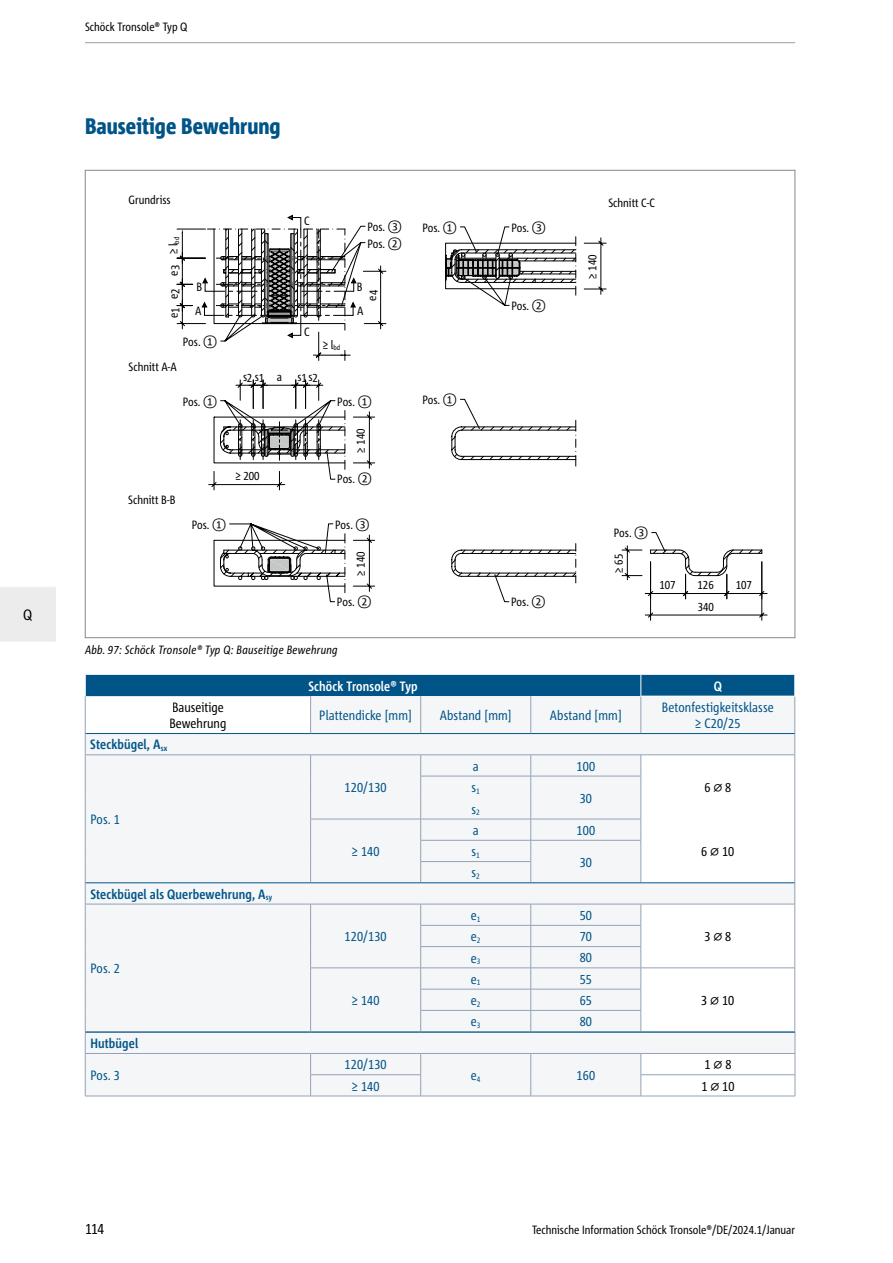
<style>
.page{position:relative;width:893px;height:1263px;background:#fff}
.page>*{position:absolute;margin:0;border:0;box-sizing:border-box;transform-origin:0 0}
.t1{font:800 condensed 22.5px "Corpid Schoeck";color:#005487}
.t2{font:condensed 15px "Corpid Schoeck";color:#000}
.t3{font:condensed 13.5px/16.5px "Corpid Schoeck";letter-spacing:.01em;color:#005487;text-align:center}
.t4{font:700 condensed 13.5px "Corpid Schoeck";letter-spacing:.01em;color:#005487}
.t5{font:condensed 13.5px/16.5px "Corpid Schoeck";color:#000}
.t6{font:700 condensed 13.5px "Corpid Schoeck";letter-spacing:.01em;color:#fff}
.t7{font:condensed 12px "Corpid Schoeck";color:#000}
.t8{font:italic condensed 12px "Corpid Schoeck";letter-spacing:.02em;color:#000}
</style>
<div class="page">
<hr style="left:85px;top:42px;width:710px;height:1px;background:#9c9d9d">
<div style="left:0;top:587px;width:55px;height:55px;background:#ececed"></div>
<svg style="left:621px;top:532px;width:147px;height:89px"></svg>
<svg style="left:176px;top:214px;width:401px;height:388px"></svg>
<div style="left:641px;top:696px;width:154px;height:37px;background:#f5f6f8"></div>
<hr style="left:794px;top:696px;width:1px;height:37px;background:#93a2b6">
<hr style="left:85px;top:696px;width:1px;height:37px;background:#93a2b6">
<hr style="left:310px;top:696px;width:1px;height:37px;background:#93a2b6">
<hr style="left:420px;top:696px;width:1px;height:37px;background:#93a2b6">
<hr style="left:530px;top:696px;width:1px;height:37px;background:#93a2b6">
<hr style="left:641px;top:696px;width:1px;height:37px;background:#93a2b6">
<hr style="left:641px;top:696px;width:154px;height:1px;background:#fff">
<div style="left:85px;top:675px;width:710px;height:21px;background:#005487"></div>
<hr style="left:641px;top:733px;width:154px;height:1px;background:#005487">
<hr style="left:641px;top:754px;width:154px;height:1px;background:#93a2b6">
<hr style="left:641px;top:967px;width:154px;height:1px;background:#93a2b6">
<hr style="left:641px;top:1031px;width:154px;height:1px;background:#93a2b6">
<hr style="left:641px;top:882px;width:154px;height:1px;background:#005487">
<hr style="left:641px;top:904px;width:154px;height:1px;background:#93a2b6">
<svg style="left:642px;top:1052px;width:152px;height:44px"></svg>
<hr style="left:85px;top:1096px;width:226px;height:1px;background:#93a2b6">
<hr style="left:421px;top:1096px;width:110px;height:1px;background:#93a2b6">
<hr style="left:531px;top:1096px;width:110px;height:1px;background:#93a2b6">
<hr style="left:641px;top:1074px;width:154px;height:1px;background:#93a2b6">
<hr style="left:641px;top:1096px;width:154px;height:1px;background:#93a2b6">
<hr style="left:311px;top:1096px;width:110px;height:1px;background:#93a2b6">
<svg style="left:794px;top:733px;width:2px;height:363px"></svg>
<hr style="left:641px;top:1032px;width:154px;height:1px;background:#005487">
<div style="left:85px;top:733px;width:557px;height:363px;background:#f5f6f8"></div>
<hr style="left:311px;top:1053px;width:110px;height:1px;background:#93a2b6">
<hr style="left:641px;top:1053px;width:154px;height:1px;background:#93a2b6">
<p class="t2" style="left:23px;top:606px;width:11px">Q</p>
<p class="t7" style="left:85px;top:19px;width:104px">Schöck Tronsole® Typ Q</p>
<h1 class="t1" style="left:85px;top:112px;width:197px">Bauseitige Bewehrung</h1>
<p class="t7" style="left:129px;top:192px;width:44px">Grundriss</p>
<p class="t7" style="left:166px;top:254px;width:19px;rotate:-90deg">≥ l<sub>bd</sub></p>
<p class="t7" style="left:167px;top:275px;width:12px;rotate:-90deg">e3</p>
<p class="t7" style="left:167px;top:299px;width:12px;rotate:-90deg">e2</p>
<p class="t7" style="left:167px;top:318px;width:12px;rotate:-90deg">e1</p>
<p class="t7" style="left:196px;top:279px;width:7px">B</p>
<p class="t7" style="left:195px;top:304px;width:8px">A</p>
<p class="t7" style="left:183px;top:334px;width:36px">Pos. ①</p>
<p class="t7" style="left:129px;top:359px;width:50px">Schnitt A-A</p>
<p class="t7" style="left:304px;top:213px;width:7px">C</p>
<p class="t7" style="left:304px;top:325px;width:7px">C</p>
<p class="t7" style="left:323px;top:337px;width:19px">≥ l<sub>bd</sub></p>
<p class="t7" style="left:243px;top:369px;width:40px">s2 s1 a</p>
<p class="t7" style="left:298px;top:370px;width:22px">s1 s2</p>
<p class="t7" style="left:367px;top:220px;width:36px">Pos. ③</p>
<p class="t7" style="left:422px;top:220px;width:36px">Pos. ①</p>
<p class="t7" style="left:367px;top:236px;width:36px">Pos. ②</p>
<p class="t7" style="left:357px;top:279px;width:7px">B</p>
<p class="t7" style="left:365px;top:300px;width:12px;rotate:-90deg">e4</p>
<p class="t7" style="left:357px;top:304px;width:8px">A</p>
<p class="t7" style="left:183px;top:394px;width:36px">Pos. ①</p>
<p class="t7" style="left:337px;top:394px;width:36px">Pos. ①</p>
<p class="t7" style="left:128px;top:492px;width:49px">Schnitt B-B</p>
<p class="t7" style="left:235px;top:468px;width:26px">≥ 200</p>
<p class="t7" style="left:192px;top:517px;width:36px">Pos. ①</p>
<p class="t7" style="left:353px;top:453px;width:26px;rotate:-90deg">≥ 140</p>
<p class="t7" style="left:337px;top:471px;width:36px">Pos. ②</p>
<p class="t7" style="left:335px;top:517px;width:36px">Pos. ③</p>
<p class="t7" style="left:422px;top:393px;width:36px">Pos. ①</p>
<p class="t7" style="left:511px;top:220px;width:36px">Pos. ③</p>
<p class="t7" style="left:511px;top:299px;width:36px">Pos. ②</p>
<p class="t7" style="left:608px;top:195px;width:48px">Schnitt C-C</p>
<p class="t7" style="left:585px;top:279px;width:26px;rotate:-90deg">≥ 140</p>
<p class="t7" style="left:614px;top:525px;width:36px">Pos. ③</p>
<p class="t7" style="left:353px;top:576px;width:26px;rotate:-90deg">≥ 140</p>
<p class="t7" style="left:611px;top:572px;width:20px;rotate:-90deg">≥ 65</p>
<p class="t7" style="left:337px;top:594px;width:36px">Pos. ②</p>
<p class="t7" style="left:511px;top:594px;width:36px">Pos. ②</p>
<p class="t7" style="left:659px;top:577px;width:18px">107</p>
<p class="t7" style="left:697px;top:577px;width:18px">126</p>
<p class="t7" style="left:736px;top:577px;width:18px">107</p>
<p class="t7" style="left:698px;top:599px;width:18px">340</p>
<p class="t8" style="left:85px;top:642px;width:254px">Abb. 97: Schöck Tronsole® Typ Q: Bauseitige Bewehrung</p>
<p class="t6" style="left:308px;top:677px;width:111px">Schöck Tronsole® Typ</p>
<p class="t6" style="left:714px;top:677px;width:10px">Q</p>
<p class="t5" style="left:169px;top:699px;width:58px">Bauseitige<br>Bewehrung</p>
<p class="t3" style="left:319px;top:707px;width:94px">Plattendicke [mm]</p>
<p class="t3" style="left:440px;top:707px;width:73px">Abstand [mm]</p>
<p class="t3" style="left:550px;top:707px;width:73px">Abstand [mm]</p>
<p class="t3" style="left:662px;top:699px;width:113px">Betonfestigkeitsklasse ≥ C20/25</p>
<p class="t4" style="left:90px;top:736px;width:78px">Steckbügel, A<sub>sx</sub></p>
<p class="t3" style="left:90px;top:811px;width:31px">Pos. 1</p>
<p class="t4" style="left:90px;top:885px;width:183px">Steckbügel als Querbewehrung, A<sub>sy</sub></p>
<p class="t3" style="left:90px;top:960px;width:31px">Pos. 2</p>
<p class="t4" style="left:90px;top:1035px;width:49px">Hutbügel</p>
<p class="t3" style="left:90px;top:1067px;width:31px">Pos. 3</p>
<p class="t3" style="left:345px;top:779px;width:43px">120/130</p>
<p class="t3" style="left:352px;top:843px;width:29px">≥ 140</p>
<p class="t3" style="left:345px;top:928px;width:43px">120/130</p>
<p class="t3" style="left:352px;top:992px;width:29px">≥ 140</p>
<p class="t3" style="left:473px;top:757px;width:7px">a</p>
<p class="t3" style="left:577px;top:757px;width:20px">100</p>
<p class="t3" style="left:471px;top:779px;width:10px">s<sub>1</sub></p>
<p class="t5" style="left:704px;top:779px;width:28px">6 ⌀ 8</p>
<p class="t3" style="left:580px;top:790px;width:14px">30</p>
<p class="t3" style="left:471px;top:800px;width:10px">s<sub>2</sub></p>
<p class="t3" style="left:473px;top:822px;width:7px">a</p>
<p class="t3" style="left:577px;top:822px;width:20px">100</p>
<p class="t3" style="left:471px;top:843px;width:10px">s<sub>1</sub></p>
<p class="t5" style="left:701px;top:843px;width:35px">6 ⌀ 10</p>
<p class="t3" style="left:580px;top:854px;width:14px">30</p>
<p class="t3" style="left:471px;top:864px;width:10px">s<sub>2</sub></p>
<p class="t3" style="left:471px;top:907px;width:11px">e<sub>1</sub></p>
<p class="t3" style="left:580px;top:907px;width:14px">50</p>
<p class="t3" style="left:471px;top:928px;width:11px">e<sub>2</sub></p>
<p class="t3" style="left:580px;top:928px;width:14px">70</p>
<p class="t5" style="left:704px;top:928px;width:28px">3 ⌀ 8</p>
<p class="t3" style="left:471px;top:949px;width:11px">e<sub>3</sub></p>
<p class="t3" style="left:580px;top:949px;width:14px">80</p>
<p class="t3" style="left:471px;top:971px;width:11px">e<sub>1</sub></p>
<p class="t3" style="left:580px;top:971px;width:14px">55</p>
<p class="t3" style="left:471px;top:992px;width:11px">e<sub>2</sub></p>
<p class="t3" style="left:580px;top:992px;width:14px">65</p>
<p class="t5" style="left:701px;top:992px;width:35px">3 ⌀ 10</p>
<p class="t3" style="left:471px;top:1013px;width:11px">e<sub>3</sub></p>
<p class="t3" style="left:580px;top:1013px;width:14px">80</p>
<p class="t3" style="left:345px;top:1056px;width:43px">120/130</p>
<p class="t5" style="left:704px;top:1056px;width:29px">1 ⌀ 8</p>
<p class="t3" style="left:471px;top:1067px;width:11px">e<sub>4</sub></p>
<p class="t3" style="left:577px;top:1067px;width:20px">160</p>
<p class="t3" style="left:352px;top:1077px;width:29px">≥ 140</p>
<p class="t5" style="left:701px;top:1077px;width:35px">1 ⌀ 10</p>
<p class="t2" style="left:85px;top:1219px;width:21px">114</p>
<p class="t7" style="left:532px;top:1222px;width:265px">Technische Information Schöck Tronsole®/DE/2024.1/Januar</p>
</div>
